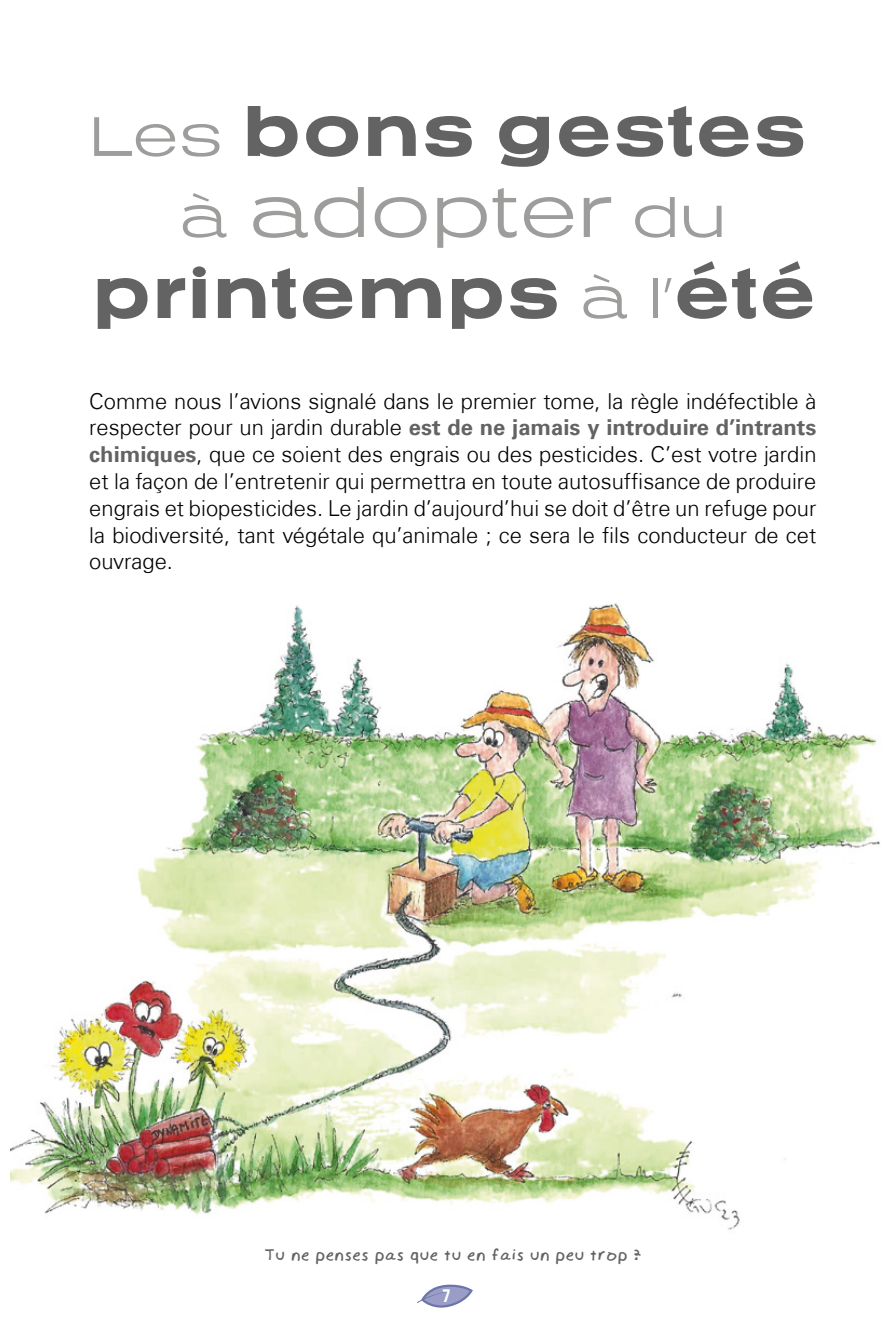
<style>
.page{position:relative;width:893px;height:1340px;background:#fff}
.page>*{position:absolute;margin:0;border:0;box-sizing:border-box;transform-origin:0 0}
.t1{font:67.5px "Presicav Hv";color:#646363}
.t2{font:67.5px "Presicav Lt";color:#9d9d9c}
.t3{font:300 22.05px/26.8px "Univers Com 45";color:#000;text-align:justify}
.t4{font:700 22.05px "Univers Com 65";color:#646363}
.t5{font:22.05px "Llawysgrifen";color:#646363}
.t6{font:700 18px "Univers Com 65";color:#fff;scale:.8 1}
.s1{font-family:"Presicav Lt";font-size:54px;color:#9d9d9c}
.s2{font-size:54px}
.s3{font-family:"Univers Com 45";font-weight:300;color:#000}
.s4{font-family:"Univers Com 65";font-weight:700;color:#646363}
</style>
<div class="page">
<img style="left:10px;top:603px;width:870px;height:627px">
<svg style="left:417px;top:1284px;width:56px;height:24px"></svg>
<h1 class="t1" style="left:89px;top:86px;width:719px"><span class="s1">Les</span> bons gestes</h1>
<h1 class="t2" style="left:179px;top:167px;width:549px"><span class="s2">à</span> adopter <span class="s2">du</span></h1>
<h1 class="t1" style="left:92px;top:248px;width:726px">printemps <span class="s1">à l’</span>été</h1>
<p class="t3" style="left:89px;top:387px;width:729px">Comme nous l’avions signalé dans le premier tome, la règle indéfectible à</p>
<p class="t4" style="left:89px;top:414px;width:729px"><span class="s3">respecter pour un jardin durable</span> est de ne jamais y introduire d’intrants</p>
<p class="t3" style="left:89px;top:441px;width:729px"><span class="s4">chimiques</span>, que ce soient des engrais ou des pesticides. C’est votre jardin et la façon de l’entretenir qui permettra en toute autosuffisance de produire engrais et biopesticides. Le jardin d’aujourd’hui se doit d’être un refuge pour la biodiversité, tant végétale qu’animale ; ce sera le fils conducteur de cet ouvrage.</p>
<p class="t5" style="left:264px;top:1243px;width:379px">Tu ne penses pas que tu en fais un peu trop ?</p>
<p class="t6" style="left:442px;top:1284px;width:12px">7</p>
</div>
